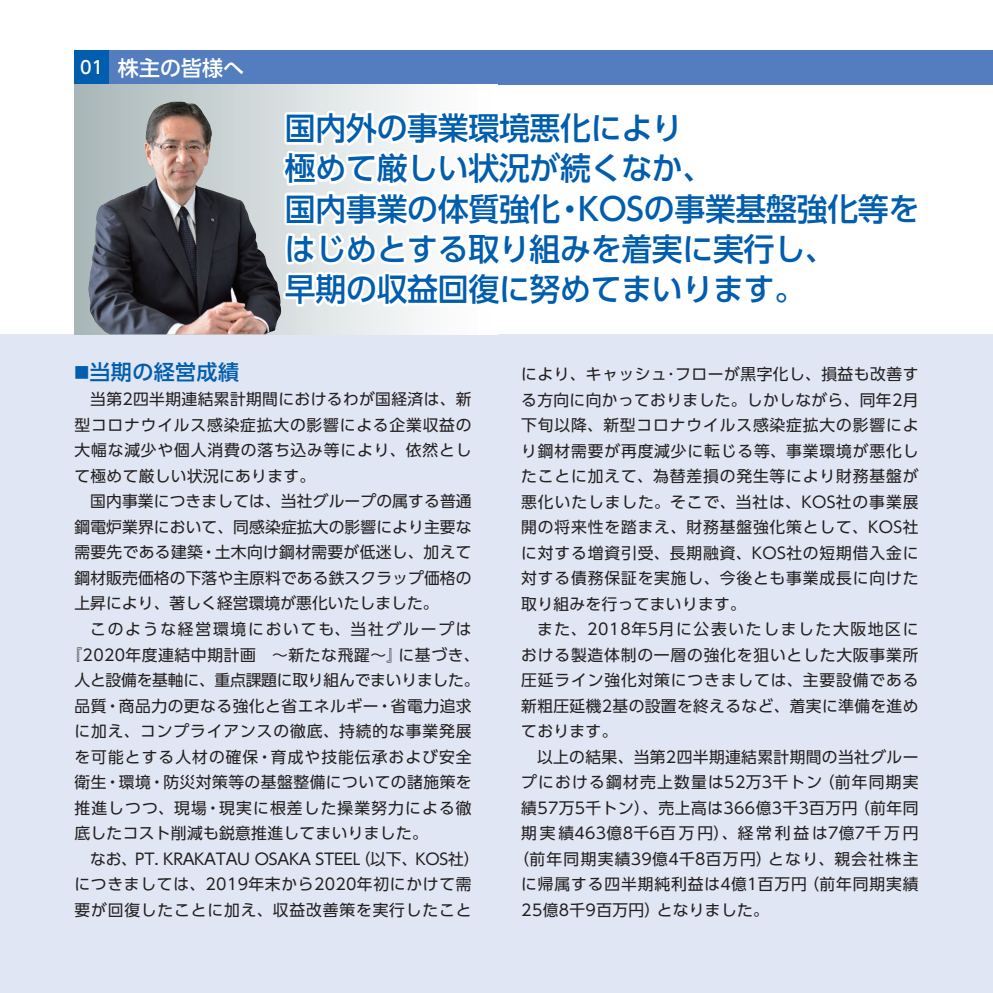
<style>
.page{position:relative;width:993px;height:993px;background:#fff}
.page>*{position:absolute;margin:0;border:0;box-sizing:border-box;transform-origin:0 0}
.t1{font:500 31.5px/40.2px "UD Shin Go Pro";letter-spacing:-.01em;color:#015dad}
.t2{font:500 21px "UD Shin Go Pro";color:#fff}
.t3{font:500 21px "UD Shin Go Pro";letter-spacing:.02em;color:#015dad}
.t4{font:15.75px/25.6px "UD Shin Go Pro";letter-spacing:.03em;color:#231f20;text-align:justify}
.t5{font:15.75px "UD Shin Go Pro";letter-spacing:.08em;color:#231f20}
.t6{font:15.75px "UD Shin Go Pro";letter-spacing:.055em;color:#231f20}
.t7{font:15.75px "UD Shin Go Pro";letter-spacing:-.02em;color:#231f20}
.t8{font:15.75px "UD Shin Go Pro";letter-spacing:-.01em;color:#231f20}
.t9{font:15.75px "UD Shin Go Pro";letter-spacing:.06em;color:#231f20}
.t10{font:15.75px "UD Shin Go Pro";letter-spacing:.065em;color:#231f20}
.t11{font:15.75px "UD Shin Go Pro";letter-spacing:.07em;color:#231f20}
.t12{font:15.75px "UD Shin Go Pro";letter-spacing:.115em;color:#231f20}
.s1{font-size:17.5px}
.s2{font-size:14.7px}
</style>
<div class="page">
<div style="left:0;top:334px;width:992px;height:658px;background:#e0e6f3"></div>
<div style="left:74px;top:50px;width:918px;height:34px;background:#537dbf"></div>
<div style="left:74px;top:50px;width:35px;height:34px;background:#015dad"></div>
<div style="left:74px;top:84px;width:423px;height:250px;background:linear-gradient(to right,#aab8b9,#fff)"></div>
<img style="left:88px;top:101px;width:193px;height:233px">
<svg style="left:279px;top:107px;width:218px;height:204px"></svg>
<h2 class="t2" style="left:80px;top:51px;width:165px"><span class="s1">01</span> 株主の皆様へ</h2>
<h1 class="t1" style="left:285px;top:107px;width:635px">国内外の事業環境悪化により<br>極めて厳しい状況が続くなか、<br>国内事業の体質強化・KOSの事業基盤強化等をはじめとする取り組みを着実に実行し、<br>早期の収益回復に努めてまいります。</h1>
<h2 class="t3" style="left:74px;top:354px;width:166px"><span class="s2">■</span>当期の経営成績</h2>
<p class="t4" style="left:74px;top:386px;width:398px;text-indent:16px">当第2四半期連結累計期間におけるわが国経済は、新型コロナウイルス感染症拡大の影響による企業収益の大幅な減少や個人消費の落ち込み等により、依然として極めて厳しい状況にあります。</p>
<p class="t4" style="left:74px;top:488px;width:398px;text-indent:16px">国内事業につきましては、当社グループの属する普通鋼電炉業界において、同感染症拡大の影響により主要な需要先である建築・土木向け鋼材需要が低迷し、加えて鋼材販売価格の下落や主原料である鉄スクラップ価格の上昇により、著しく経営環境が悪化いたしました。</p>
<p class="t12" style="left:90px;top:616px;width:383px">このような経営環境においても、当社グループは</p>
<p class="t4" style="left:67px;top:641px;width:414px">『2020年度連結中期計画　～新たな飛躍～』に基づき、</p>
<p class="t8" style="left:74px;top:667px;width:406px">人と設備を基軸に、重点課題に取り組んでまいりました。</p>
<p class="t4" style="left:74px;top:692px;width:398px">品質・商品力の更なる強化と省エネルギー・省電力追求</p>
<p class="t9" style="left:74px;top:718px;width:398px">に加え、コンプライアンスの徹底、持続的な事業発展</p>
<p class="t10" style="left:74px;top:743px;width:398px">を可能とする人材の確保・育成や技能伝承および安全</p>
<p class="t4" style="left:74px;top:768px;width:398px">衛生・環境・防災対策等の基盤整備についての諸施策を</p>
<p class="t11" style="left:74px;top:794px;width:398px">推進しつつ、現場・現実に根差した操業努力による徹</p>
<p class="t4" style="left:74px;top:819px;width:355px">底したコスト削減も鋭意推進してまいりました。</p>
<p class="t7" style="left:90px;top:845px;width:390px">なお、PT. KRAKATAU OSAKA STEEL（以下、KOS社）</p>
<p class="t4" style="left:74px;top:870px;width:398px">につきましては、2019年末から2020年初にかけて需</p>
<p class="t6" style="left:74px;top:896px;width:398px">要が回復したことに加え、収益改善策を実行したこと</p>
<p class="t4" style="left:521px;top:360px;width:398px">により、キャッシュ･フローが黒字化し、損益も改善する方向に向かっておりました。しかしながら、同年2月下旬以降、新型コロナウイルス感染症拡大の影響により鋼材需要が再度減少に転じる等、事業環境が悪化したことに加えて、為替差損の発生等により財務基盤が悪化いたしました。そこで、当社は、KOS社の事業展開の将来性を踏まえ、財務基盤強化策として、KOS社に対する増資引受、長期融資、KOS社の短期借入金に対する債務保証を実施し、今後とも事業成長に向けた取り組みを行ってまいります。</p>
<p class="t4" style="left:521px;top:615px;width:398px;text-indent:16px">また、2018年5月に公表いたしました大阪地区における製造体制の一層の強化を狙いとした大阪事業所圧延ライン強化対策につきましては、主要設備である新粗圧延機2基の設置を終えるなど、着実に準備を進めております。</p>
<p class="t4" style="left:537px;top:743px;width:383px">以上の結果、当第2四半期連結累計期間の当社グルー</p>
<p class="t5" style="left:521px;top:769px;width:398px">プにおける鋼材売上数量は52万3千トン（前年同期実</p>
<p class="t4" style="left:521px;top:794px;width:398px">績57万5千トン）、売上高は366億3千3百万円（前年同</p>
<p class="t4" style="left:521px;top:819px;width:398px">期実績463億8千6百万円）、経常利益は7億7千万円</p>
<p class="t5" style="left:513px;top:845px;width:406px">（前年同期実績39億4千8百万円）となり、親会社株主</p>
<p class="t6" style="left:521px;top:871px;width:398px">に帰属する四半期純利益は4億1百万円（前年同期実績</p>
<p class="t4" style="left:521px;top:896px;width:249px">25億8千9百万円）となりました。</p>
</div>
